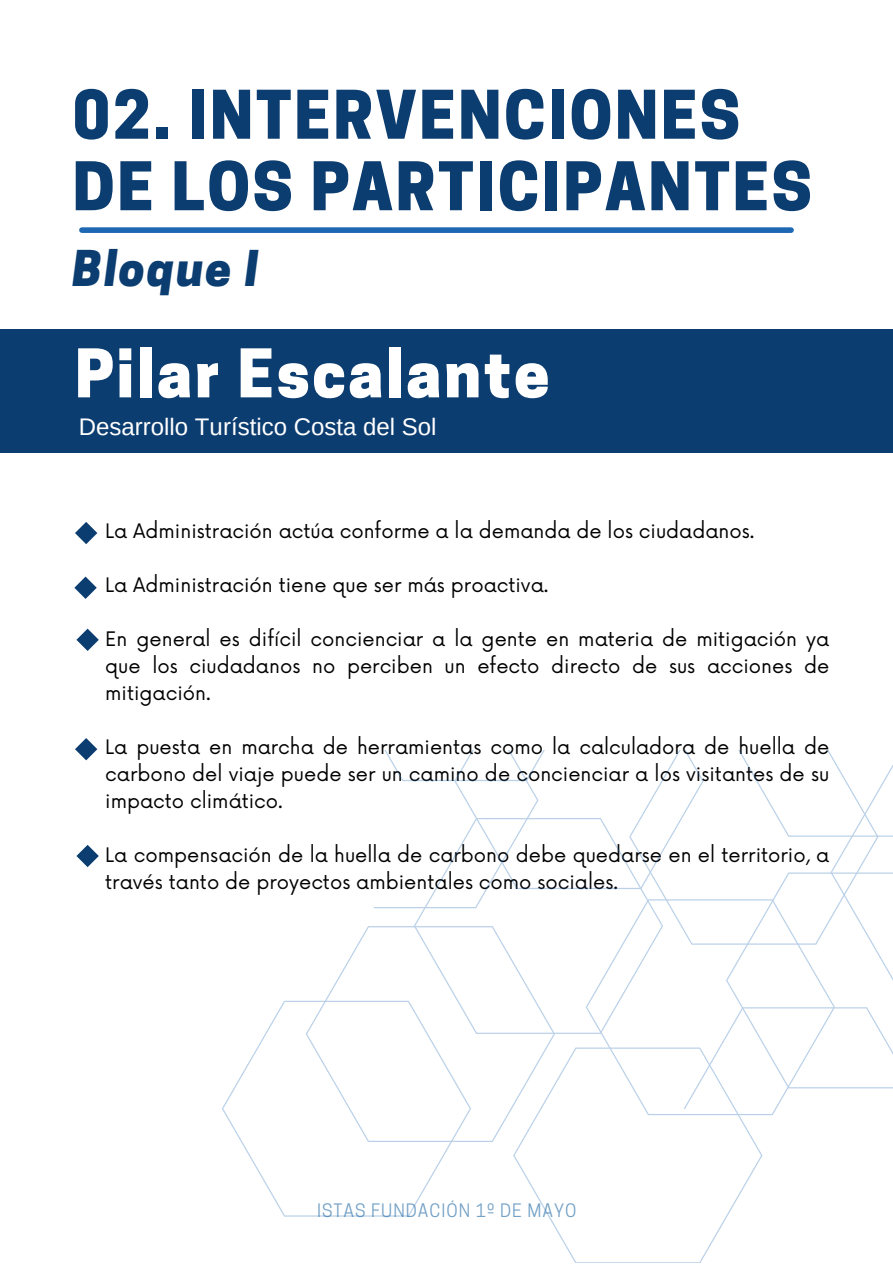
<style>
.page{position:relative;width:893px;height:1264px;background:#fff}
.page>*{position:absolute;margin:0;border:0;box-sizing:border-box;transform-origin:0 0}
.t1{font:800 62.85px/71.6px "Cooper Hewitt";letter-spacing:.04em;color:#0c3d70}
.t2{font:800 62.85px "Cooper Hewitt";letter-spacing:.04em;color:#fff}
.t3{font:italic 800 46.35px "Cooper Hewitt";letter-spacing:.04em;color:#0c3d70}
.t4{font:24px "Arimo";color:#fff}
.t5{font:19.5px/27px "Now";color:#000;text-align:justify}
.t6{font:17.4px "Cooper Hewitt";letter-spacing:.06em;color:#74a1c6}
</style>
<div class="page">
<div style="left:0;top:329px;width:892px;height:124px;background:#0c3d70"></div>
<div style="left:82px;top:227px;width:709px;height:6px;background:#1d67b3"></div>
<svg style="left:325px;top:926px;width:187px;height:215px"></svg>
<svg style="left:222px;top:1000px;width:249px;height:216px"></svg>
<svg style="left:513px;top:1108px;width:249px;height:154px"></svg>
<svg style="left:585px;top:1108px;width:192px;height:7px"></svg>
<svg style="left:374px;top:750px;width:518px;height:358px"></svg>
<svg style="left:75px;top:522px;width:22px;height:22px"></svg>
<svg style="left:74px;top:576px;width:23px;height:23px"></svg>
<svg style="left:75px;top:738px;width:22px;height:22px"></svg>
<svg style="left:76px;top:845px;width:23px;height:22px"></svg>
<svg style="left:76px;top:628px;width:23px;height:23px"></svg>
<p class="t1" style="left:73px;top:87px;width:740px">02. INTERVENCIONES<br>DE LOS PARTICIPANTES</p>
<p class="t3" style="left:73px;top:251px;width:188px">Bloque I</p>
<p class="t2" style="left:75px;top:350px;width:476px">Pilar Escalante</p>
<p class="t4" style="left:79px;top:413px;width:359px">Desarrollo Turístico Costa del Sol</p>
<h1 class="t5" style="left:105px;top:518px;width:650px">La Administración actúa conforme a la demanda de los ciudadanos.</h1>
<h3 class="t5" style="left:105px;top:572px;width:444px">La Administración tiene que ser más proactiva.</h3>
<h2 class="t5" style="left:105px;top:626px;width:725px">En general es difícil concienciar a la gente en materia de mitigación ya que los ciudadanos no perciben un efecto directo de sus acciones de mitigación.</h2>
<h4 class="t5" style="left:105px;top:734px;width:725px">La puesta en marcha de herramientas como la calculadora de huella de carbono del viaje puede ser un camino de concienciar a los visitantes de su impacto climático.</h4>
<p class="t5" style="left:105px;top:842px;width:725px">La compensación de la huella de carbono debe quedarse en el territorio, a través tanto de proyectos ambientales como sociales.</p>
<p class="t6" style="left:317px;top:1203px;width:261px">ISTAS FUNDACIÓN 1º DE MAYO</p>
</div>
